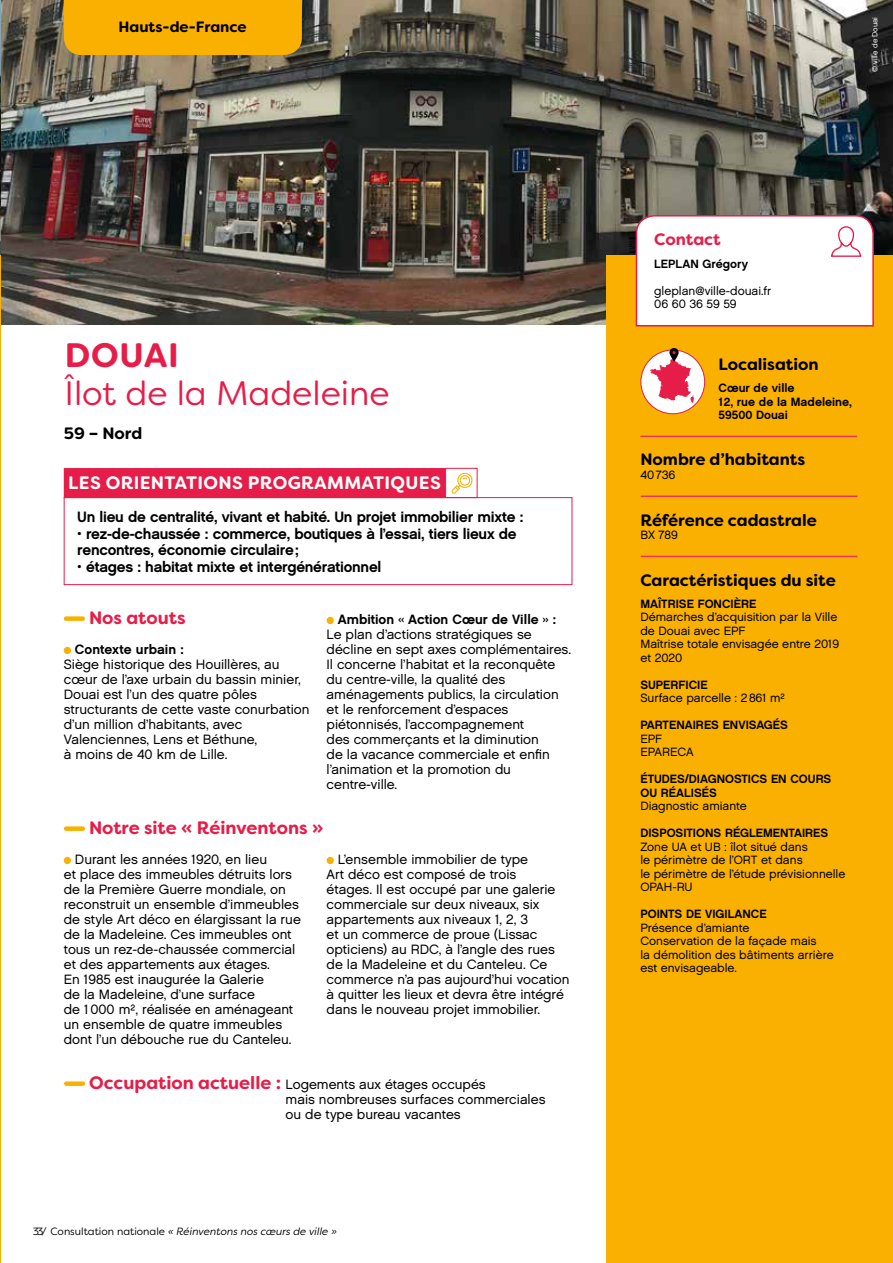
<style>
.page{position:relative;width:893px;height:1263px;background:#fff}
.page>*{position:absolute;margin:0;border:0;box-sizing:border-box;transform-origin:0 0}
.t1{font:33.9px "Filson Soft";color:#e61d49}
.t2{font:700 33.9px "Filson Soft";letter-spacing:.02em;color:#e61d49}
.t3{font:700 18px "Filson Soft";color:#e61d49}
.t4{font:700 18px "Filson Soft";letter-spacing:.02em;color:#fff}
.t5{font:700 16.5px "Filson Soft";color:#000}
.t6{font:700 16.5px "Filson Soft";color:#e61d49}
.t7{font:15px/16.5px "Chalet New York Nineteen Sixty";letter-spacing:-.015em;color:#000}
.t8{font:700 15px "Filson Soft";color:#000}
.t9{font:13.5px/15px "Chalet London Nineteen Sixty";color:#000}
.t10{font:13.5px "Chalet New York Nineteen Sixty";color:#000}
.t11{font:12px/13.5px "Chalet London Nineteen Sixty";color:#000}
.t12{font:12px/13.5px "Chalet New York Nineteen Sixty";color:#000}
.t13{font:italic 10.5px "Filson Soft";color:#000}
.t14{font:7.5px "Chalet London Nineteen Sixty";color:#fff}
.s1{font-family:"Filson Soft";font-weight:700;font-size:18px;color:#e61d49}
.s2{font-style:normal}
</style>
<div class="page">
<img style="left:0;top:0;width:893px;height:324px">
<div style="left:606px;top:256px;width:287px;height:1007px;background:#f9b000"></div>
<div style="left:66px;top:616px;width:17px;height:5px;background:#f9b000"></div>
<div style="left:64px;top:647px;width:7px;height:7px;background:#f9b000;border-radius:50%"></div>
<div style="left:327px;top:617px;width:7px;height:7px;background:#f9b000;border-radius:50%"></div>
<div style="left:66px;top:826px;width:17px;height:5px;background:#f9b000"></div>
<div style="left:64px;top:857px;width:7px;height:7px;background:#f9b000;border-radius:50%"></div>
<div style="left:327px;top:857px;width:7px;height:7px;background:#f9b000;border-radius:50%"></div>
<div style="left:64px;top:497px;width:508px;height:88px;border:1px solid #e61d49"></div>
<div style="left:641px;top:350px;width:64px;height:64px;background:#fff;border-radius:50%"></div>
<div style="left:640px;top:349px;width:65px;height:65px;border:1px solid #e61d49;border-radius:50%"></div>
<svg style="left:650px;top:348px;width:44px;height:55px"></svg>
<hr style="left:640px;top:436px;width:217px;height:1px;background:#e8345e">
<hr style="left:641px;top:495px;width:216px;height:2px;background:#e8345e">
<div style="left:64px;top:0;width:238px;height:55px;background:#f9b000"></div>
<div style="left:66px;top:1081px;width:17px;height:5px;background:#f9b000"></div>
<hr style="left:0;top:256px;width:1px;height:1007px;background:#f9b000">
<hr style="left:641px;top:556px;width:216px;height:1px;background:#e8345e">
<svg style="left:635px;top:214px;width:240px;height:113px"></svg>
<div style="left:64px;top:468px;width:381px;height:30px;background:#e61d49"></div>
<div style="left:445px;top:468px;width:32px;height:30px;border:1px solid #e61d49"></div>
<svg style="left:452px;top:472px;width:20px;height:22px"></svg>
<p class="t8" style="left:119px;top:17px;width:130px">Hauts-de-France</p>
<h1 class="t2" style="left:65px;top:333px;width:115px">DOUAI</h1>
<h1 class="t1" style="left:65px;top:372px;width:327px">Îlot de la Madeleine</h1>
<p class="t5" style="left:64px;top:423px;width:80px">59 – Nord</p>
<h2 class="t4" style="left:68px;top:471px;width:374px">LES ORIENTATIONS PROGRAMMATIQUES</h2>
<p class="t7" style="left:77px;top:508px;width:448px">Un lieu de centralité, vivant et habité. Un projet immobilier mixte :</p>
<p class="t7" style="left:77px;top:525px;width:441px">• rez-de-chaussée : commerce, boutiques à l’essai, tiers lieux de rencontres, économie circulaire;</p>
<p class="t7" style="left:77px;top:558px;width:306px">• étages : habitat mixte et intergénérationnel</p>
<h2 class="t3" style="left:89px;top:606px;width:98px">Nos atouts</h2>
<p class="t10" style="left:75px;top:641px;width:110px">Contexte urbain :</p>
<p class="t9" style="left:64px;top:657px;width:247px">Siège historique des Houillères, au cœur de l’axe urbain du bassin minier, Douai est l’un des quatre pôles structurants de cette vaste conurbation d’un million d’habitants, avec Valenciennes, Lens et Béthune,<br>à moins de 40 km de Lille.</p>
<p class="t10" style="left:338px;top:611px;width:220px">Ambition « Action Cœur de Ville » :</p>
<p class="t9" style="left:327px;top:627px;width:246px">Le plan d’actions stratégiques se décline en sept axes complémentaires.<br>Il concerne l’habitat et la reconquête du centre-ville, la qualité des aménagements publics, la circulation et le renforcement d’espaces piétonnisés, l’accompagnement<br>des commerçants et la diminution<br>de la vacance commerciale et enfin l’animation et la promotion du centre-ville.</p>
<h2 class="t3" style="left:89px;top:816px;width:236px">Notre site « Réinventons »</h2>
<p class="t9" style="left:64px;top:852px;width:239px;text-indent:11px">Durant les années 1920, en lieu<br>et place des immeubles détruits lors de la Première Guerre mondiale, on reconstruit un ensemble d’immeubles de style Art déco en élargissant la rue de la Madeleine. Ces immeubles ont tous un rez-de-chaussée commercial et des appartements aux étages.<br>En 1985 est inaugurée la Galerie<br>de la Madeleine, d’une surface<br>de 1000 m², réalisée en aménageant un ensemble de quatre immeubles dont l’un débouche rue du Canteleu.</p>
<p class="t9" style="left:327px;top:852px;width:245px;text-indent:11px">L’ensemble immobilier de type<br>Art déco est composé de trois<br>étages. Il est occupé par une galerie commerciale sur deux niveaux, six appartements aux niveaux 1, 2, 3<br>et un commerce de proue (Lissac opticiens) au RDC, à l’angle des rues de la Madeleine et du Canteleu. Ce commerce n’a pas aujourd’hui vocation à quitter les lieux et devra être intégré dans le nouveau projet immobilier.</p>
<p class="t9" style="left:286px;top:1077px;width:261px;text-indent:-196px"><span class="s1">Occupation actuelle :</span> Logements aux étages occupés<br>mais nombreuses surfaces commerciales ou de type bureau vacantes</p>
<p class="t13" style="left:33px;top:1224px;width:306px"><span class="s2">33/ Consultation nationale</span> « Réinventons nos cœurs de ville »</p>
<p class="t14" style="left:870px;top:72px;width:56px;rotate:-90deg">© ville de Douai</p>
<p class="t6" style="left:654px;top:229px;width:68px">Contact</p>
<p class="t12" style="left:654px;top:256px;width:95px">LEPLAN Grégory</p>
<p class="t11" style="left:654px;top:283px;width:119px">gleplan@ville-douai.fr<br>06 60 36 59 59</p>
<p class="t5" style="left:719px;top:354px;width:102px">Localisation</p>
<p class="t12" style="left:719px;top:381px;width:135px">Cœur de ville<br>12, rue de la Madeleine,<br>59500 Douai</p>
<p class="t5" style="left:640px;top:449px;width:166px">Nombre d’habitants</p>
<p class="t11" style="left:640px;top:468px;width:36px">40736</p>
<p class="t5" style="left:640px;top:509px;width:178px">Référence cadastrale</p>
<p class="t11" style="left:640px;top:528px;width:39px">BX 789</p>
<p class="t5" style="left:640px;top:569px;width:197px">Caractéristiques du site</p>
<p class="t12" style="left:640px;top:596px;width:117px">MAÎTRISE FONCIÈRE</p>
<p class="t11" style="left:640px;top:610px;width:200px">Démarches d’acquisition par la Ville de Douai avec EPF<br>Maîtrise totale envisagée entre 2019 et 2020</p>
<p class="t12" style="left:640px;top:677px;width:69px">SUPERFICIE</p>
<p class="t11" style="left:640px;top:691px;width:146px">Surface parcelle : 2861 m²</p>
<p class="t12" style="left:640px;top:718px;width:149px">PARTENAIRES ENVISAGÉS</p>
<p class="t11" style="left:640px;top:731px;width:55px">EPF<br>EPARECA</p>
<p class="t12" style="left:640px;top:772px;width:192px">ÉTUDES/DIAGNOSTICS EN COURS<br>OU RÉALISÉS</p>
<p class="t11" style="left:640px;top:799px;width:108px">Diagnostic amiante</p>
<p class="t12" style="left:640px;top:826px;width:189px">DISPOSITIONS RÉGLEMENTAIRES</p>
<p class="t11" style="left:640px;top:839px;width:207px">Zone UA et UB : îlot situé dans<br>le périmètre de l’ORT et dans<br>le périmètre de l’étude prévisionnelle<br>OPAH-RU</p>
<p class="t12" style="left:640px;top:907px;width:128px">POINTS DE VIGILANCE</p>
<p class="t11" style="left:640px;top:920px;width:195px">Présence d’amiante<br>Conservation de la façade mais<br>la démolition des bâtiments arrière est envisageable.</p>
</div>
